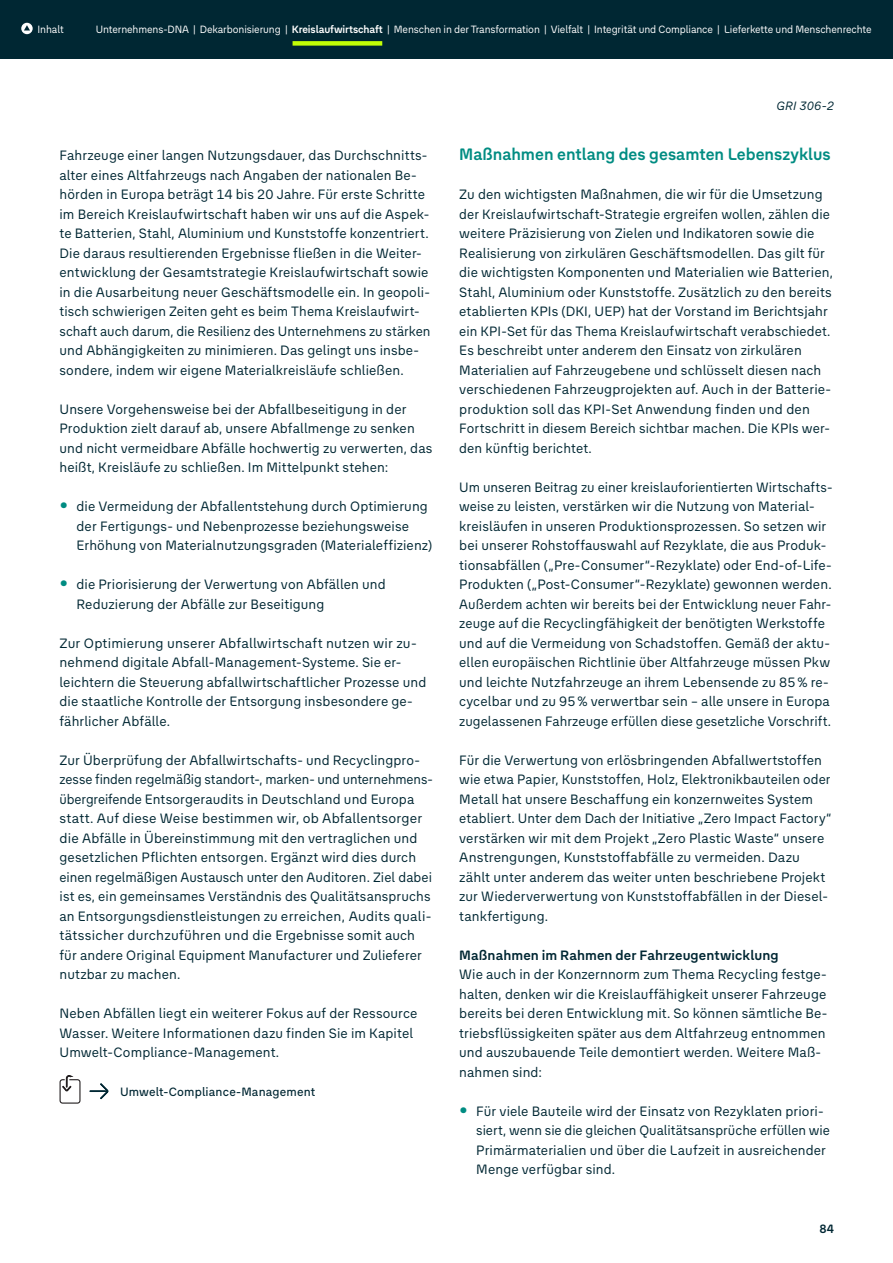
<style>
.page{position:relative;width:893px;height:1263px;background:#fff}
.page>*{position:absolute;margin:0;border:0;box-sizing:border-box;transform-origin:0 0}
.t1{font:700 16.5px "The Group TEXT Pro";color:#008c82}
.t2{font:13.5px/19.5px "The Group TEXT Pro";letter-spacing:.01em;color:#002733}
.t3{font:700 13.5px "The Group TEXT Pro";letter-spacing:.01em;color:#002733}
.t4{font:500 12px "The Group TEXT Pro";letter-spacing:.015em;color:#002733}
.t5{font:italic 12px "The Group TEXT Pro";letter-spacing:.02em;color:#002733}
.t6{font:700 12px "The Group TEXT Pro";color:#002733}
.t7{font:10.5px "The Group TEXT Pro";letter-spacing:-.01em;color:#fff}
.s1{font-weight:700}
.s2{font-weight:700;font-size:19.5px;color:#008c82}
</style>
<div class="page">
<svg style="left:90px;top:1083px;width:18px;height:16px"></svg>
<svg style="left:62px;top:1075px;width:12px;height:16px"></svg>
<div style="left:71px;top:1077px;width:6px;height:8px;background:#fff"></div>
<div style="left:60px;top:1079px;width:21px;height:25px;border:1px solid #231f20;border-radius:2px"></div>
<div style="left:0;top:0;width:893px;height:59px;background:#002733"></div>
<svg style="left:21px;top:23px;width:12px;height:11px"></svg>
<svg style="left:24px;top:25px;width:6px;height:6px"></svg>
<div style="left:293px;top:41px;width:89px;height:5px;background:#c2fe06"></div>
<p class="t7" style="left:38px;top:21px;width:28px">Inhalt</p>
<p class="t7" style="left:96px;top:21px;width:777px">Unternehmens-DNA | Dekarbonisierung | <span class="s1">Kreislaufwirtschaft</span> | Menschen in der Transformation | Vielfalt | Integrität und Compliance | Lieferkette und Menschenrechte</p>
<p class="t2" style="left:60px;top:145px;width:372px">Fahrzeuge einer langen Nutzungsdauer, das Durchschnitts&shy;alter eines Altfahrzeugs nach Angaben der nationalen Be&shy;hörden in Europa beträgt 14 bis 20 Jahre. Für erste Schritte im Bereich Kreislaufwirtschaft haben wir uns auf die Aspek&shy;te Batterien, Stahl, Aluminium und Kunststoffe konzentriert.<br>Die daraus resultierenden Ergebnisse fließen in die Weiter&shy;entwicklung der Gesamtstrategie Kreislaufwirtschaft sowie in die Ausarbeitung neuer Geschäftsmodelle ein. In geopoli&shy;tisch schwierigen Zeiten geht es beim Thema Kreislaufwirt&shy;schaft auch darum, die Resilienz des Unternehmens zu stärken und Abhängigkeiten zu minimieren. Das gelingt uns insbe&shy;sondere, indem wir eigene Materialkreisläufe schließen.</p>
<p class="t2" style="left:60px;top:398px;width:374px">Unsere Vorgehensweise bei der Abfallbeseitigung in der Produktion zielt darauf ab, unsere Abfallmenge zu senken und nicht vermeidbare Abfälle hochwertig zu verwerten, das heißt, Kreisläufe zu schließen. Im Mittelpunkt stehen:</p>
<p class="t2" style="left:77px;top:496px;width:357px;text-indent:-17px"><span class="s2">•</span> die Vermeidung der Abfallentstehung durch Optimierung der Fertigungs- und Nebenprozesse beziehungsweise<br>Erhöhung von Materialnutzungsgraden (Materialeffizienz)</p>
<p class="t2" style="left:77px;top:574px;width:311px;text-indent:-17px"><span class="s2">•</span> die Priorisierung der Verwertung von Abfällen und<br>Reduzierung der Abfälle zur Beseitigung</p>
<p class="t2" style="left:60px;top:632px;width:368px">Zur Optimierung unserer Abfallwirtschaft nutzen wir zu&shy;nehmend digitale Abfall-Management-Systeme. Sie er&shy;leichtern die Steuerung abfallwirtschaftlicher Prozesse und die staatliche Kontrolle der Entsorgung insbesondere ge&shy;fährlicher Abfälle.</p>
<p class="t2" style="left:60px;top:749px;width:375px">Zur Überprüfung der Abfallwirtschafts- und Recyclingpro&shy;zesse finden regelmäßig standort-, marken- und unternehmens&shy;übergreifende Entsorgeraudits in Deutschland und Europa statt. Auf diese Weise bestimmen wir, ob Abfallentsorger die Abfälle in Übereinstimmung mit den vertraglichen und gesetzlichen Pflichten entsorgen. Ergänzt wird dies durch einen regelmäßigen Austausch unter den Auditoren. Ziel dabei ist es, ein gemeinsames Verständnis des Qualitätsanspruchs an Entsorgungsdienstleistungen zu erreichen, Audits quali&shy;tätssicher durchzuführen und die Ergebnisse somit auch für andere Original Equipment Manufacturer und Zulieferer nutzbar zu machen.</p>
<p class="t2" style="left:60px;top:1003px;width:360px">Neben Abfällen liegt ein weiterer Fokus auf der Ressource<br>Wasser. Weitere Informationen dazu finden Sie im Kapitel<br>Umwelt-Compliance-Management.</p>
<p class="t4" style="left:120px;top:1083px;width:197px">Umwelt-Compliance-Management</p>
<p class="t5" style="left:777px;top:97px;width:59px">GRI 306-2</p>
<p class="t1" style="left:459px;top:142px;width:373px">Maßnahmen entlang des gesamten Lebenszyklus</p>
<p class="t2" style="left:459px;top:184px;width:375px">Zu den wichtigsten Maßnahmen, die wir für die Umsetzung der Kreislaufwirtschaft-Strategie ergreifen wollen, zählen die weitere Präzisierung von Zielen und Indikatoren sowie die Realisierung von zirkulären Geschäftsmodellen. Das gilt für die wichtigsten Komponenten und Materialien wie Batterien, Stahl, Aluminium oder Kunststoffe. Zusätzlich zu den bereits etablierten KPIs (DKI, UEP) hat der Vorstand im Berichtsjahr ein KPI-Set für das Thema Kreislaufwirtschaft verabschiedet.<br>Es beschreibt unter anderem den Einsatz von zirkulären Materialien auf Fahrzeugebene und schlüsselt diesen nach verschiedenen Fahrzeugprojekten auf. Auch in der Batterie&shy;produktion soll das KPI-Set Anwendung finden und den Fortschritt in diesem Bereich sichtbar machen. Die KPIs wer&shy;den künftig berichtet.</p>
<p class="t2" style="left:459px;top:476px;width:375px">Um unseren Beitrag zu einer kreislauforientierten Wirtschafts&shy;weise zu leisten, verstärken wir die Nutzung von Material&shy;kreisläufen in unseren Produktionsprozessen. So setzen wir bei unserer Rohstoffauswahl auf Rezyklate, die aus Produk&shy;tionsabfällen („Pre-Consumer“-Rezyklate) oder End-of-Life-Produkten („Post-Consumer“-Rezyklate) gewonnen werden.<br>Außerdem achten wir bereits bei der Entwicklung neuer Fahr&shy;zeuge auf die Recyclingfähigkeit der benötigten Werkstoffe und auf die Vermeidung von Schadstoffen. Gemäß der aktu&shy;ellen europäischen Richtlinie über Altfahrzeuge müssen Pkw und leichte Nutzfahrzeuge an ihrem Lebensende zu 85 % re&shy;cycelbar und zu 95 % verwertbar sein – alle unsere in Europa zugelassenen Fahrzeuge erfüllen diese gesetzliche Vorschrift.</p>
<p class="t2" style="left:459px;top:749px;width:374px">Für die Verwertung von erlösbringenden Abfallwertstoffen wie etwa Papier, Kunststoffen, Holz, Elektronikbauteilen oder Metall hat unsere Beschaffung ein konzernweites System etabliert. Unter dem Dach der Initiative „Zero Impact Factory“ verstärken wir mit dem Projekt „Zero Plastic Waste“ unsere Anstrengungen, Kunststoffabfälle zu vermeiden. Dazu zählt unter anderem das weiter unten beschriebene Projekt zur Wiederverwertung von Kunststoffabfällen in der Diesel&shy;tankfertigung.</p>
<p class="t3" style="left:459px;top:945px;width:321px">Maßnahmen im Rahmen der Fahrzeugentwicklung</p>
<p class="t2" style="left:459px;top:964px;width:370px">Wie auch in der Konzernnorm zum Thema Recycling festge&shy;halten, denken wir die Kreislauffähigkeit unserer Fahrzeuge bereits bei deren Entwicklung mit. So können sämtliche Be&shy;triebsflüssigkeiten später aus dem Altfahrzeug entnommen und auszubauende Teile demontiert werden. Weitere Maß&shy;nahmen sind:</p>
<p class="t2" style="left:476px;top:1100px;width:355px;text-indent:-17px"><span class="s2">•</span> Für viele Bauteile wird der Einsatz von Rezyklaten priori&shy;siert, wenn sie die gleichen Qualitätsansprüche erfüllen wie Primärmaterialien und über die Laufzeit in ausreichender Menge verfügbar sind.</p>
<p class="t6" style="left:819px;top:1219px;width:16px">84</p>
</div>
